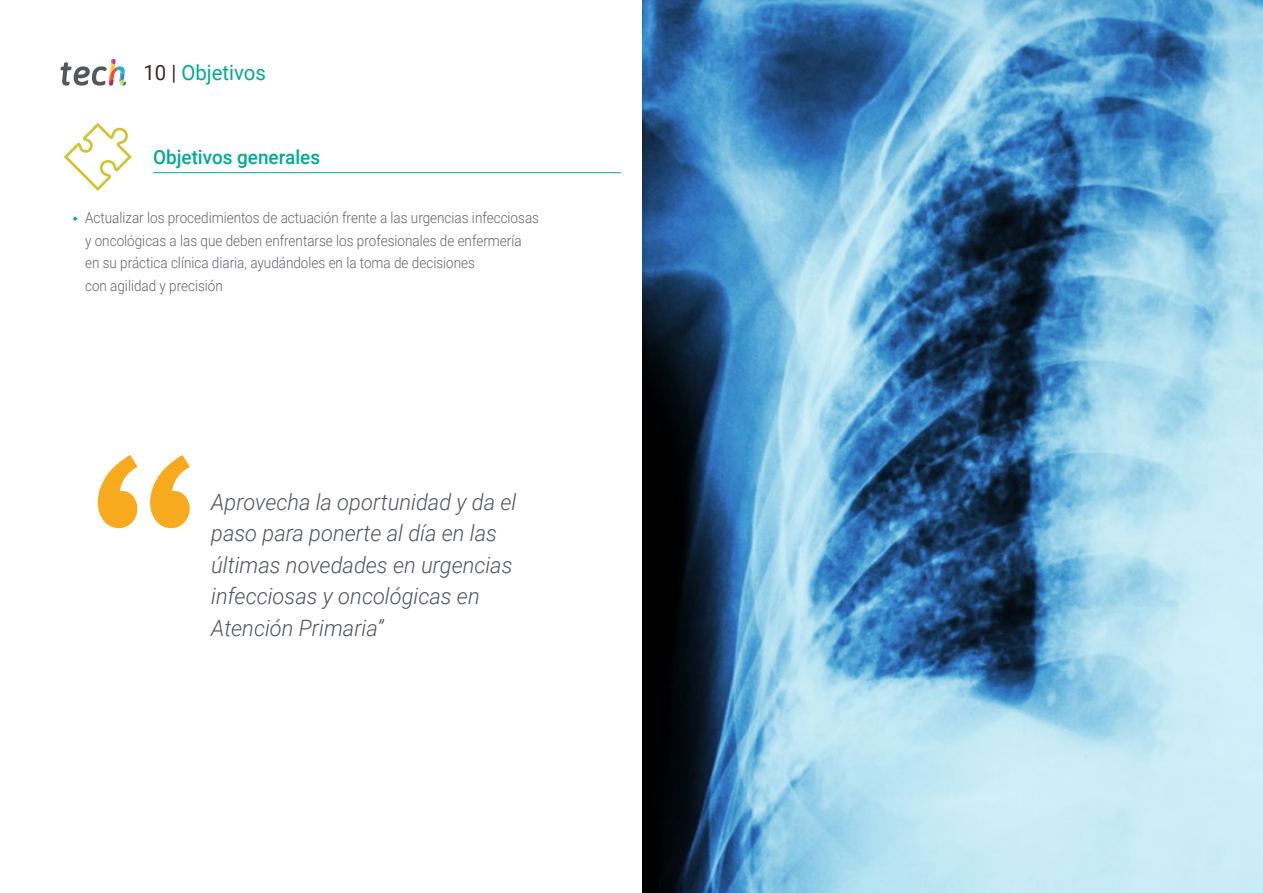
<style>
.page{position:relative;width:1263px;height:893px;background:#fff}
.page>*{position:absolute;margin:0;border:0;box-sizing:border-box;transform-origin:0 0}
.t1{font:italic 300 22.5px/31.5px "Roboto";color:#52555b}
.t2{font:21px "Roboto";color:#00a996}
.t3{font:500 19.5px "Roboto";color:#00a996}
.t4{font:300 15px/22.5px "Roboto";color:#61646a;scale:.9 1}
.s1{color:#312e20}
</style>
<div class="page">
<img style="left:642px;top:0;width:621px;height:893px">
<svg style="left:61px;top:59px;width:65px;height:27px"></svg>
<hr style="left:153px;top:172px;width:468px;height:1px;background:#00a996">
<svg style="left:64px;top:123px;width:68px;height:68px"></svg>
<svg style="left:98px;top:455px;width:92px;height:73px"></svg>
<h2 class="t2" style="left:144px;top:57px;width:124px"><span class="s1">10 |</span> Objetivos</h2>
<h3 class="t3" style="left:153px;top:144px;width:169px">Objetivos generales</h3>
<p class="t4" style="left:85px;top:206px;width:506px">Actualizar los procedimientos de actuación frente a las urgencias infecciosas y oncológicas a las que deben enfrentarse los profesionales de enfermería en su práctica clínica diaria, ayudándoles en la toma de decisiones<br>con agilidad y precisión</p>
<h1 class="t1" style="left:211px;top:485px;width:307px">Aprovecha la oportunidad y da el paso para ponerte al día en las últimas novedades en urgencias infecciosas y oncológicas en<br>Atención Primaria”</h1>
</div>
